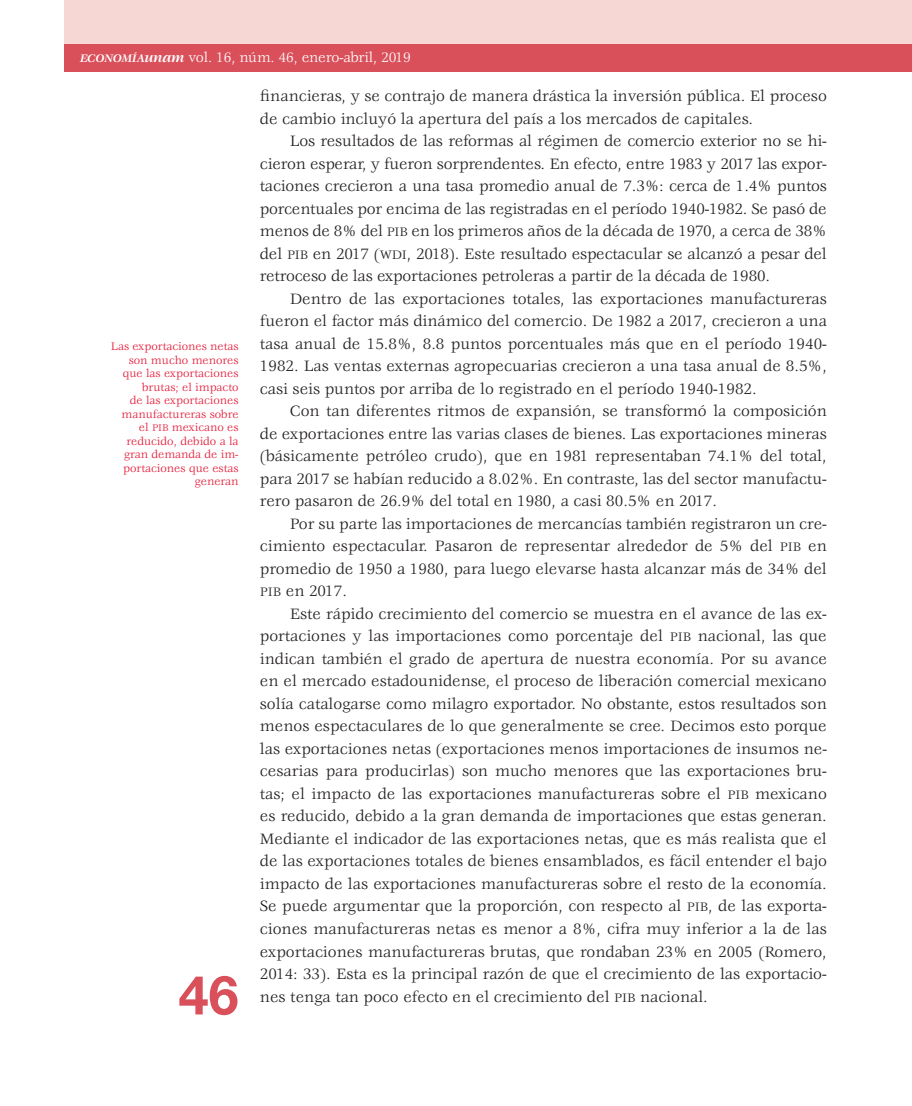
<style>
.page{position:relative;width:912px;height:1106px;background:#fff}
.page>*{position:absolute;margin:0;border:0;box-sizing:border-box;transform-origin:0 0}
.t1{font:700 54px "Helvetica Neue LT Std";color:#d9505b}
.t2{font:16.5px/22.5px "Veljovic";color:#231f20;text-align:justify}
.t3{font:15px "Veljovic";letter-spacing:-.01em;color:#fff}
.t4{font:12px/13.5px "Veljovic";color:#e51836;text-align:right}
.s1{font-family:"Veljovic Bold Italic SC800";font-size:12px}
.s2{font-weight:700;font-style:italic}
.s3{font-size:13.5px}
.s4{font-size:10.5px}
</style>
<div class="page">
<div style="left:64px;top:0;width:847px;height:49px;background:#f6d7d3"></div>
<div style="left:64px;top:44px;width:847px;height:27px;background:#d9505b"></div>
<p class="t3" style="left:80px;top:49px;width:332px"><span class="s1">ECONOMÍA</span><span class="s2">unam</span> vol. 16, núm. 46, enero-abril, 2019</p>
<p class="t2" style="left:260px;top:85px;width:568px">financieras, y se contrajo de manera drástica la inversión pública. El proceso de cambio incluyó la apertura del país a los mercados de capitales.</p>
<p class="t2" style="left:260px;top:130px;width:568px;text-indent:30px">Los resultados de las reformas al régimen de comercio exterior no se hi&shy;cieron esperar, y fueron sorprendentes. En efecto, entre 1983 y 2017 las expor&shy;taciones crecieron a una tasa promedio anual de 7.3%: cerca de 1.4% puntos porcentuales por encima de las registradas en el período 1940-1982. Se pasó de menos de 8% del <span class="s3">PIB</span> en los primeros años de la década de 1970, a cerca de 38% del <span class="s3">PIB</span> en 2017 (<span class="s3">WDI</span>, 2018). Este resultado espectacular se alcanzó a pesar del retroceso de las exportaciones petroleras a partir de la década de 1980.</p>
<p class="t2" style="left:260px;top:288px;width:568px;text-indent:30px">Dentro de las exportaciones totales, las exportaciones manufactureras fueron el factor más dinámico del comercio. De 1982 a 2017, crecieron a una tasa anual de 15.8%, 8.8 puntos porcentuales más que en el período 1940- 1982. Las ventas externas agropecuarias crecieron a una tasa anual de 8.5%, casi seis puntos por arriba de lo registrado en el período 1940-1982.</p>
<p class="t2" style="left:260px;top:401px;width:568px;text-indent:30px">Con tan diferentes ritmos de expansión, se transformó la composición de exportaciones entre las varias clases de bienes. Las exportaciones mineras (básicamente petróleo crudo), que en 1981 representaban 74.1% del total, para 2017 se habían reducido a 8.02%. En contraste, las del sector manufactu&shy;rero pasaron de 26.9% del total en 1980, a casi 80.5% en 2017.</p>
<p class="t2" style="left:260px;top:513px;width:568px;text-indent:30px">Por su parte las importaciones de mercancías también registraron un cre&shy;cimiento espectacular. Pasaron de representar alrededor de 5% del <span class="s3">PIB</span> en promedio de 1950 a 1980, para luego elevarse hasta alcanzar más de 34% del <span class="s3">PIB</span> en 2017.</p>
<p class="t2" style="left:260px;top:603px;width:568px;text-indent:30px">Este rápido crecimiento del comercio se muestra en el avance de las ex&shy;portaciones y las importaciones como porcentaje del <span class="s3">PIB</span> nacional, las que indican también el grado de apertura de nuestra economía. Por su avance en el mercado estadounidense, el proceso de liberación comercial mexicano solía catalogarse como milagro exportador. No obstante, estos resultados son menos espectaculares de lo que generalmente se cree. Decimos esto porque las exportaciones netas (exportaciones menos importaciones de insumos ne&shy;cesarias para producirlas) son mucho menores que las exportaciones bru&shy;tas; el impacto de las exportaciones manufactureras sobre el <span class="s3">PIB</span> mexicano es reducido, debido a la gran demanda de importaciones que estas generan.<br>Mediante el indicador de las exportaciones netas, que es más realista que el de las exportaciones totales de bienes ensamblados, es fácil entender el bajo impacto de las exportaciones manufactureras sobre el resto de la economía.<br>Se puede argumentar que la proporción, con respecto al <span class="s3">PIB</span>, de las exporta&shy;ciones manufactureras netas es menor a 8%, cifra muy inferior a la de las exportaciones manufactureras brutas, que rondaban 23% en 2005 (Romero, 2014: 33). Esta es la principal razón de que el crecimiento de las exportacio&shy;nes tenga tan poco efecto en el crecimiento del <span class="s3">PIB</span> nacional.</p>
<p class="t4" style="left:111px;top:340px;width:129px">Las exportaciones netas son mucho menores que las exportaciones brutas; el impacto<br>de las exportaciones manufactureras sobre el <span class="s4">PIB</span> mexicano es reducido, debido a la gran demanda de im&shy;portaciones que estas generan</p>
<h1 class="t1" style="left:178px;top:961px;width:62px">46</h1>
</div>
